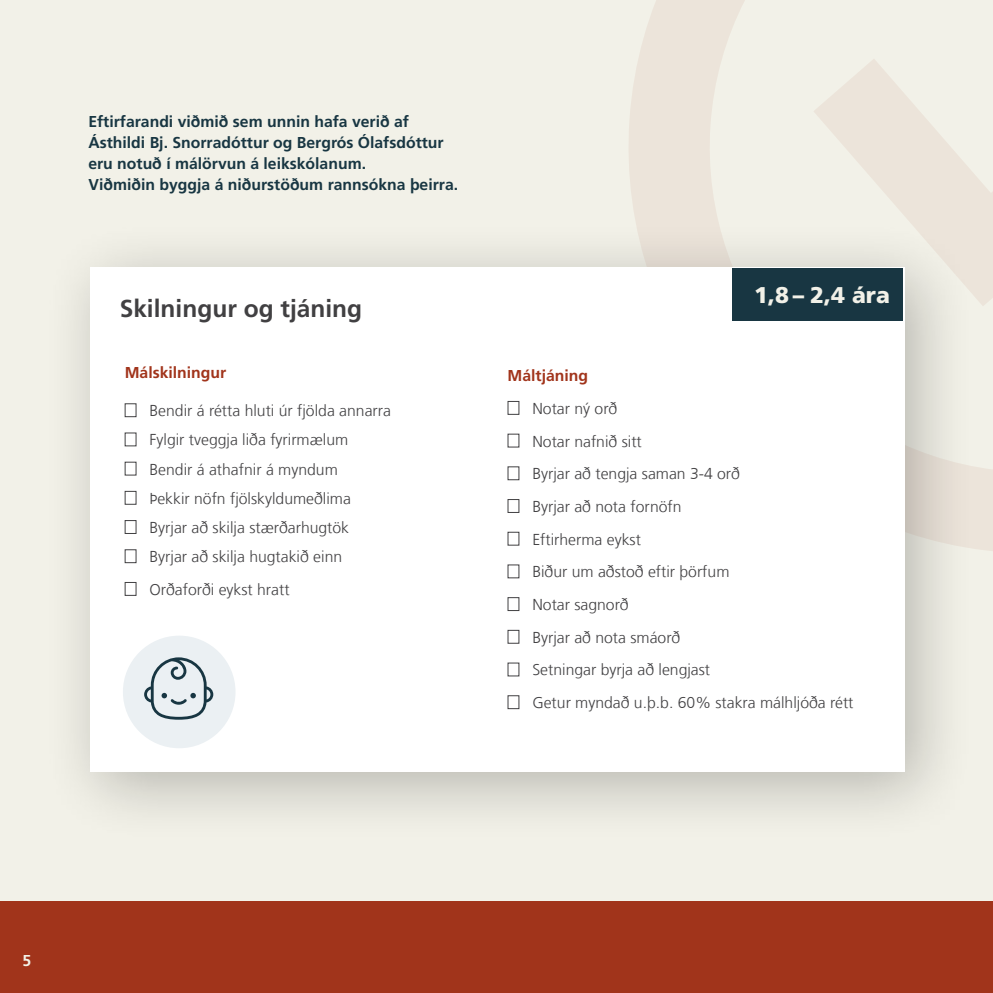
<style>
.page{position:relative;width:993px;height:993px;background:#fff}
.page>*{position:absolute;margin:0;border:0;box-sizing:border-box;transform-origin:0 0}
.t1{font:700 24.5px "Frutiger LT Com";color:#414042}
.t2{font:900 22.75px "Frutiger LT Com";color:#f2f1e8}
.t3{font:300 15.75px/32.7px "Frutiger LT Com";color:#414042}
.t4{font:700 15.75px/21px "Frutiger LT Com";color:#183642}
.t5{font:700 15.75px "Frutiger LT Com";color:#a1341b}
.t6{font:700 15.75px "Frutiger LT Com";color:#f2f1e8}
</style>
<div class="page">
<div style="left:0;top:0;width:992px;height:992px;background:#f2f1e8"></div>
<svg style="left:629px;top:0;width:363px;height:551px"></svg>
<div style="left:41px;top:219px;width:935px;height:626px;background:#000;opacity:.25"></div>
<div style="left:90px;top:267px;width:813px;height:505px;background:#fff"></div>
<div style="left:125px;top:403px;width:11px;height:14px;background:#fff;border:1px solid #414042"></div>
<div style="left:125px;top:549px;width:11px;height:14px;background:#fff;border:1px solid #414042"></div>
<svg style="left:507px;top:433px;width:12px;height:14px"></svg>
<svg style="left:507px;top:466px;width:12px;height:14px"></svg>
<svg style="left:507px;top:531px;width:12px;height:14px"></svg>
<svg style="left:507px;top:564px;width:12px;height:14px"></svg>
<svg style="left:507px;top:597px;width:12px;height:13px"></svg>
<svg style="left:507px;top:629px;width:12px;height:14px"></svg>
<svg style="left:507px;top:662px;width:12px;height:14px"></svg>
<div style="left:507px;top:695px;width:12px;height:13px;background:#fff;border:1px solid #414042"></div>
<div style="left:732px;top:268px;width:170px;height:53px;background:#183642"></div>
<div style="left:0;top:900px;width:992px;height:92px;background:#a1341b"></div>
<div style="left:123px;top:635px;width:112px;height:113px;background:#ebf0f3;border-radius:50%"></div>
<svg style="left:144px;top:657px;width:69px;height:62px"></svg>
<p class="t4" style="left:88px;top:111px;width:371px">Eftirfarandi viðmið sem unnin hafa verið af Ásthildi Bj. Snorradóttur og Bergrós Ólafsdóttur eru notuð í málörvun á leikskólanum.<br>Viðmiðin byggja á niðurstöðum rannsókna þeirra.</p>
<h1 class="t1" style="left:120px;top:294px;width:244px">Skilningur og tjáning</h1>
<p class="t5" style="left:125px;top:363px;width:103px">Málskilningur</p>
<p class="t3" style="left:149px;top:396px;width:243px;line-height:29.2px">Bendir á rétta hluti úr fjölda annarra<br>Fylgir tveggja liða fyrirmælum<br>Bendir á athafnir á myndum<br>Þekkir nöfn fjölskyldumeðlima<br>Byrjar að skilja stærðarhugtök<br>Byrjar að skilja hugtakið einn</p>
<p class="t3" style="left:149px;top:573px;width:141px">Orðaforði eykst hratt</p>
<h2 class="t2" style="left:753px;top:281px;width:137px">1,8 – 2,4 ára</h2>
<p class="t5" style="left:507px;top:366px;width:82px">Máltjáning</p>
<p class="t3" style="left:532px;top:392px;width:322px">Notar ný orð<br>Notar nafnið sitt<br>Byrjar að tengja saman 3-4 orð<br>Byrjar að nota fornöfn<br>Eftirherma eykst<br>Biður um aðstoð eftir þörfum<br>Notar sagnorð<br>Byrjar að nota smáorð<br>Setningar byrja að lengjast<br>Getur myndað u.þ.b. 60% stakra málhljóða rétt</p>
<p class="t6" style="left:22px;top:950px;width:10px">5</p>
</div>
